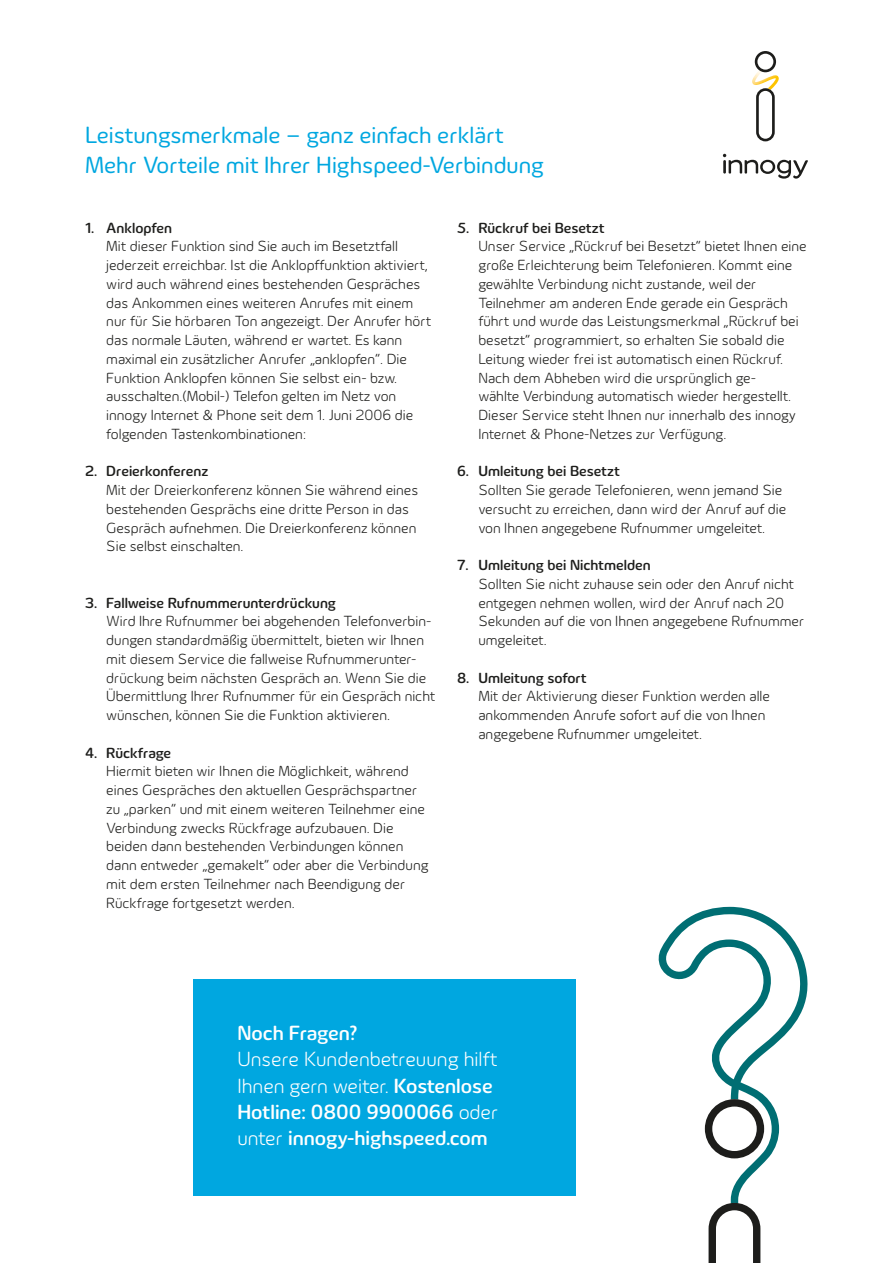
<style>
.page{position:relative;width:893px;height:1263px;background:#fff}
.page>*{position:absolute;margin:0;border:0;box-sizing:border-box;transform-origin:0 0}
.t1{font:24px/30px "Innogy";color:#00a7e0}
.t2{font:300 21px/26.2px "Innogy";color:#fff}
.t3{font:500 21px "Innogy";letter-spacing:-.005em;color:#fff}
.t4{font:300 15px/18.8px "Innogy";color:#1d1d1b}
.t5{font:500 15px "Innogy";color:#1d1d1b}
.s1{font-weight:500}
</style>
<div class="page">
<svg style="left:723px;top:154px;width:85px;height:25px"></svg>
<img style="left:752px;top:72px;width:27px;height:16px">
<svg style="left:756px;top:88px;width:19px;height:53px"></svg>
<svg style="left:755px;top:51px;width:21px;height:21px"></svg>
<svg style="left:658px;top:907px;width:150px;height:356px"></svg>
<div style="left:193px;top:979px;width:382px;height:217px;background:#00a7e0"></div>
<h1 class="t1" style="left:85px;top:122px;width:461px">Leistungsmerkmale – ganz einfach erklärt<br>Mehr Vorteile mit Ihrer Highspeed-Verbindung</h1>
<p class="t5" style="left:85px;top:222px;width:88px">1. Anklopfen</p>
<p class="t4" style="left:106px;top:238px;width:326px">Mit dieser Funktion sind Sie auch im Besetztfall jederzeit erreichbar. Ist die Anklopffunktion aktiviert, wird auch während eines bestehenden Gespräches das Ankommen eines weiteren Anrufes mit einem nur für Sie hörbaren Ton angezeigt. Der Anrufer hört das normale Läuten, während er wartet. Es kann maximal ein zusätzlicher Anrufer „anklopfen“. Die Funktion Anklopfen können Sie selbst ein- bzw. ausschalten.(Mobil-) Telefon gelten im Netz von innogy Internet &amp; Phone seit dem 1. Juni 2006 die folgenden Tastenkombinationen:</p>
<p class="t5" style="left:85px;top:466px;width:125px">2. Dreierkonferenz</p>
<p class="t4" style="left:106px;top:482px;width:313px">Mit der Dreierkonferenz können Sie während eines bestehenden Gesprächs eine dritte Person in das Gespräch aufnehmen. Die Dreierkonferenz können Sie selbst einschalten.</p>
<p class="t5" style="left:85px;top:597px;width:253px">3. Fallweise Rufnummerunterdrückung</p>
<p class="t4" style="left:106px;top:613px;width:330px">Wird Ihre Rufnummer bei abgehenden Telefonverbin&shy;dungen standardmäßig übermittelt, bieten wir Ihnen mit diesem Service die fallweise Rufnummerunter&shy;drückung beim nächsten Gespräch an. Wenn Sie die Übermittlung Ihrer Rufnummer für ein Gespräch nicht wünschen, können Sie die Funktion aktivieren.</p>
<p class="t5" style="left:85px;top:747px;width:88px">4. Rückfrage</p>
<p class="t4" style="left:106px;top:763px;width:324px">Hiermit bieten wir Ihnen die Möglichkeit, während eines Gespräches den aktuellen Gesprächspartner zu „parken“ und mit einem weiteren Teilnehmer eine Verbindung zwecks Rückfrage aufzubauen. Die beiden dann bestehenden Verbindungen können dann entweder „gemakelt“ oder aber die Verbindung mit dem ersten Teilnehmer nach Beendigung der Rückfrage fortgesetzt werden.</p>
<p class="t5" style="left:457px;top:222px;width:149px">5. Rückruf bei Besetzt</p>
<p class="t4" style="left:478px;top:238px;width:330px">Unser Service „Rückruf bei Besetzt“ bietet Ihnen eine große Erleichterung beim Telefonieren. Kommt eine gewählte Verbindung nicht zustande, weil der Teilnehmer am anderen Ende gerade ein Gespräch führt und wurde das Leistungsmerkmal „Rückruf bei besetzt“ programmiert, so erhalten Sie sobald die Leitung wieder frei ist automatisch einen Rückruf.<br>Nach dem Abheben wird die ursprünglich ge-<br>wählte Verbindung automatisch wieder hergestellt.<br>Dieser Service steht Ihnen nur innerhalb des innogy Internet &amp; Phone-Netzes zur Verfügung.</p>
<p class="t5" style="left:457px;top:466px;width:164px">6. Umleitung bei Besetzt</p>
<p class="t4" style="left:478px;top:482px;width:309px">Sollten Sie gerade Telefonieren, wenn jemand Sie versucht zu erreichen, dann wird der Anruf auf die von Ihnen angegebene Rufnummer umgeleitet.</p>
<p class="t5" style="left:457px;top:559px;width:195px">7. Umleitung bei Nichtmelden</p>
<p class="t4" style="left:478px;top:576px;width:327px">Sollten Sie nicht zuhause sein oder den Anruf nicht entgegen nehmen wollen, wird der Anruf nach 20<br>Sekunden auf die von Ihnen angegebene Rufnummer umgeleitet.</p>
<p class="t5" style="left:457px;top:672px;width:131px">8. Umleitung sofort</p>
<p class="t4" style="left:478px;top:688px;width:293px">Mit der Aktivierung dieser Funktion werden alle ankommenden Anrufe sofort auf die von Ihnen angegebene Rufnummer umgeleitet.</p>
<h2 class="t3" style="left:237px;top:1025px;width:122px">Noch Fragen?</h2>
<h2 class="t2" style="left:237px;top:1048px;width:263px">Unsere Kundenbetreuung hilft<br>Ihnen gern weiter. <span class="s1">Kostenlose<br>Hotline: 0800 9900066</span> oder unter <span class="s1">innogy-highspeed.com</span></h2>
</div>
